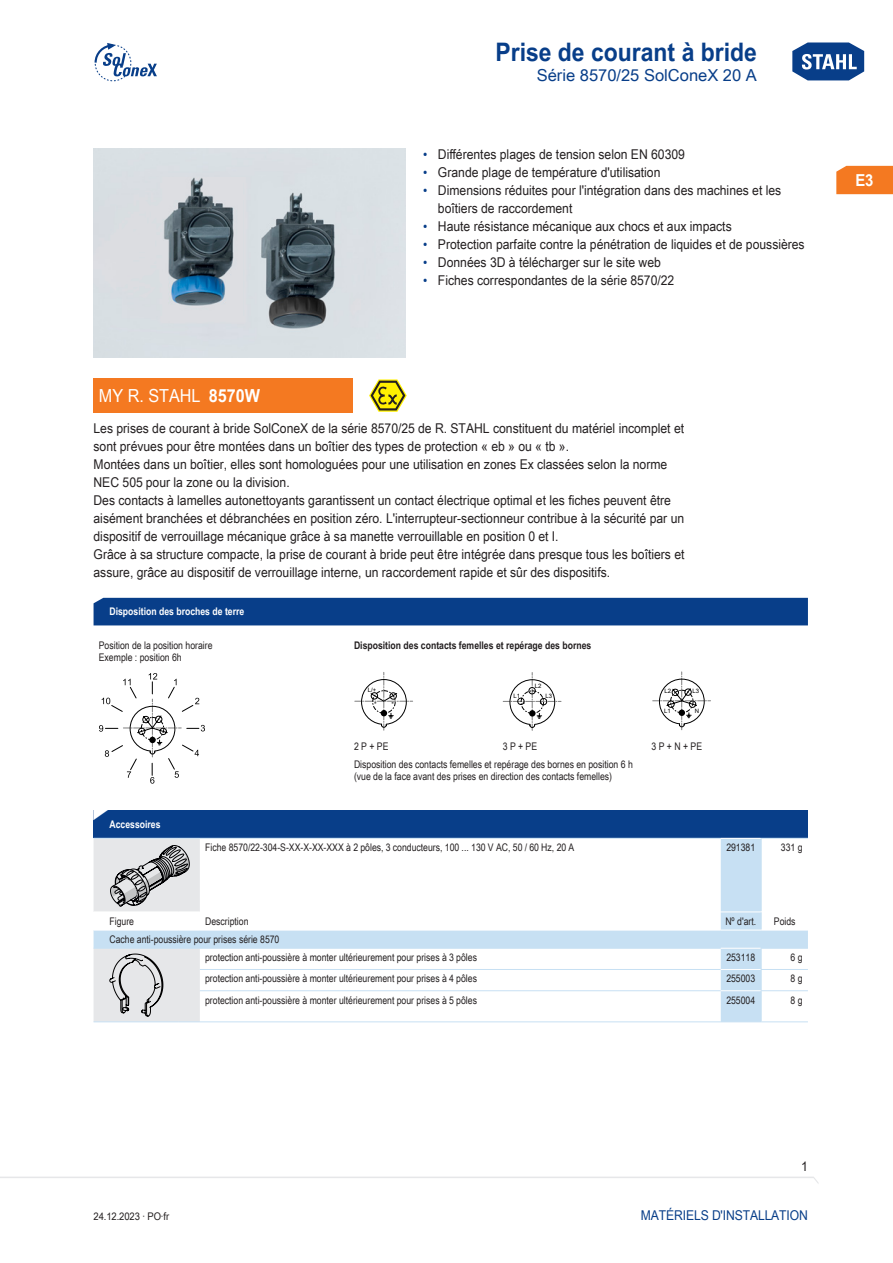
<style>
.page{position:relative;width:893px;height:1263px;background:#fff}
.page>*{position:absolute;margin:0;border:0;box-sizing:border-box;transform-origin:0 0}
.t1{font:700 25.5px "Arial Unicode MS";color:#083e89;scale:.9 1}
.TabHeader1stColumn{font:700 24px "Arial Unicode MS";color:#fff;scale:1.45 1}
.WebCode{font:18px "Arial Unicode MS";color:#fff;scale:.9 1}
.t2{font:16.5px "Arial Unicode MS";color:#083e89}
.t3{font:700 16.5px "Arial Unicode MS";color:#fff;scale:.9 1}
._00_Basic_ParaStyle{font:13.5px/18px "Arial Unicode MS";color:#231f20;scale:.9 1}
.t4{font:13.5px "Arial Unicode MS";letter-spacing:-.01em;color:#083e89;scale:.9 1}
.TabBodyLeft{font:10.5px "Arial Unicode MS";color:#231f20;scale:.83 1}
.TabBodyLeft-2{font:700 10.5px "Arial Unicode MS";color:#231f20;scale:.83 1}
.TabHeader1stColumn-2{font:700 10.5px "Arial Unicode MS";color:#fff;scale:.83 1}
.TabBody1stColumnTitl{font:10.5px "Arial Unicode MS";color:#231f20;scale:.83 1}
.TabBodyCenter{font:10.5px "Arial Unicode MS";color:#231f20;scale:.83 1}
.TabBodyLeft-3{font:10.5px "Arial Unicode MS";color:#231f20;scale:.9 1}
.TabBodyRight{font:10.5px "Arial Unicode MS";color:#231f20;scale:.83 1}
.TabBody1stColumn{font:10.5px "Arial Unicode MS";color:#231f20;scale:.83 1}
.t5{font:6px "Arial";color:#000}
.s1{font-weight:700}
.s2{color:#083e89}
</style>
<div class="page">
<svg style="left:792px;top:42px;width:73px;height:39px"></svg>
<svg style="left:0;top:1176px;width:818px;height:7px"></svg>
<div style="left:836px;top:166px;width:57px;height:28px;background:#f47921"></div>
<img style="left:94px;top:149px;width:312px;height:208px">
<div style="left:94px;top:811px;width:714px;height:27px;background:#083e89"></div>
<svg style="left:200px;top:839px;width:608px;height:182px"></svg>
<hr style="left:200px;top:838px;width:521px;height:1px;background:#c7e0f3">
<hr style="left:761px;top:838px;width:47px;height:1px;background:#c7e0f3">
<hr style="left:761px;top:839px;width:1px;height:72px;background:#c7e0f3">
<hr style="left:200px;top:911px;width:521px;height:1px;background:#fff">
<hr style="left:721px;top:911px;width:40px;height:1px;background:#fff">
<hr style="left:761px;top:911px;width:47px;height:1px;background:#fff">
<svg style="left:761px;top:912px;width:1px;height:18px"></svg>
<hr style="left:200px;top:930px;width:521px;height:1px;background:#fff">
<hr style="left:721px;top:930px;width:40px;height:1px;background:#fff">
<hr style="left:761px;top:930px;width:47px;height:1px;background:#fff">
<hr style="left:200px;top:948px;width:521px;height:1px;background:#c7e0f3">
<hr style="left:721px;top:948px;width:40px;height:1px;background:#fff">
<hr style="left:761px;top:948px;width:47px;height:1px;background:#c7e0f3">
<hr style="left:200px;top:969px;width:521px;height:1px;background:#c7e0f3">
<hr style="left:721px;top:969px;width:40px;height:1px;background:#fff">
<hr style="left:761px;top:969px;width:47px;height:1px;background:#c7e0f3">
<svg style="left:761px;top:949px;width:1px;height:41px"></svg>
<hr style="left:200px;top:990px;width:521px;height:1px;background:#c7e0f3">
<hr style="left:200px;top:1021px;width:521px;height:1px;background:#c7e0f3">
<hr style="left:721px;top:990px;width:40px;height:1px;background:#fff">
<hr style="left:721px;top:1021px;width:40px;height:1px;background:#c7e0f3">
<hr style="left:761px;top:990px;width:47px;height:1px;background:#c7e0f3">
<hr style="left:761px;top:1021px;width:47px;height:1px;background:#c7e0f3">
<hr style="left:761px;top:991px;width:1px;height:30px;background:#c7e0f3">
<svg style="left:94px;top:838px;width:106px;height:184px"></svg>
<svg style="left:94px;top:43px;width:63px;height:38px"></svg>
<div style="left:94px;top:378px;width:259px;height:34px;background:#f47921"></div>
<svg style="left:369px;top:379px;width:38px;height:33px"></svg>
<svg style="left:99px;top:673px;width:106px;height:111px"></svg>
<svg style="left:355px;top:672px;width:58px;height:58px"></svg>
<svg style="left:503px;top:672px;width:58px;height:58px"></svg>
<div style="left:529px;top:687px;width:6px;height:7px;border:1px solid #000;border-radius:50%"></div>
<svg style="left:653px;top:672px;width:58px;height:58px"></svg>
<div style="left:94px;top:598px;width:714px;height:27px;background:#083e89"></div>
<h1 class="t1" style="left:495px;top:33px;width:292px">Prise de courant à bride</h1>
<p class="t2" style="left:537px;top:63px;width:222px">Série 8570/25 SolConeX 20 A</p>
<p class="WebCode" style="left:99px;top:382px;width:181px">MY R. STAHL <span class="s1">8570W</span></p>
<p class="_00_Basic_ParaStyle" style="left:423px;top:144px;width:292px"><span class="s2">•</span> Différentes plages de tension selon EN 60309</p>
<p class="_00_Basic_ParaStyle" style="left:423px;top:162px;width:265px"><span class="s2">•</span> Grande plage de température d'utilisation</p>
<p class="_00_Basic_ParaStyle" style="left:438px;top:180px;width:383px;text-indent:-15px"><span class="s2">•</span> Dimensions réduites pour l'intégration dans des machines et les boîtiers de raccordement</p>
<p class="_00_Basic_ParaStyle" style="left:423px;top:216px;width:344px"><span class="s2">•</span> Haute résistance mécanique aux chocs et aux impacts</p>
<p class="_00_Basic_ParaStyle" style="left:423px;top:234px;width:425px"><span class="s2">•</span> Protection parfaite contre la pénétration de liquides et de poussières</p>
<p class="_00_Basic_ParaStyle" style="left:423px;top:252px;width:266px"><span class="s2">•</span> Données 3D à télécharger sur le site web</p>
<p class="_00_Basic_ParaStyle" style="left:423px;top:270px;width:281px"><span class="s2">•</span> Fiches correspondantes de la série 8570/22</p>
<p class="_00_Basic_ParaStyle" style="left:94px;top:418px;width:658px">Les prises de courant à bride SolConeX de la série 8570/25 de R. STAHL constituent du matériel incomplet et sont prévues pour être montées dans un boîtier des types de protection « eb » ou « tb ».</p>
<p class="_00_Basic_ParaStyle" style="left:94px;top:454px;width:639px">Montées dans un boîtier, elles sont homologuées pour une utilisation en zones Ex classées selon la norme<br>NEC 505 pour la zone ou la division.</p>
<p class="_00_Basic_ParaStyle" style="left:94px;top:490px;width:658px">Des contacts à lamelles autonettoyants garantissent un contact électrique optimal et les fiches peuvent être aisément branchées et débranchées en position zéro. L'interrupteur-sectionneur contribue à la sécurité par un dispositif de verrouillage mécanique grâce à sa manette verrouillable en position 0 et I.</p>
<p class="_00_Basic_ParaStyle" style="left:94px;top:544px;width:658px">Grâce à sa structure compacte, la prise de courant à bride peut être intégrée dans presque tous les boîtiers et assure, grâce au dispositif de verrouillage interne, un raccordement rapide et sûr des dispositifs.</p>
<p class="TabHeader1stColumn-2" style="left:109px;top:604px;width:164px">Disposition des broches de terre</p>
<p class="TabBodyLeft" style="left:99px;top:638px;width:138px">Position de la position horaire</p>
<p class="TabBodyLeft" style="left:99px;top:650px;width:101px">Exemple : position 6h</p>
<p class="TabHeader1stColumn" style="left:90px;top:798px;width:16px">◤</p>
<p class="TabHeader1stColumn-2" style="left:109px;top:816px;width:63px">Accessoires</p>
<p class="TabBodyLeft-2" style="left:354px;top:637px;width:287px">Disposition des contacts femelles et repérage des bornes</p>
<p class="t5" style="left:368px;top:686px;width:10px">L/+</p>
<p class="t5" style="left:513px;top:692px;width:8px">L1</p>
<p class="t5" style="left:546px;top:692px;width:8px">L3</p>
<p class="t5" style="left:535px;top:682px;width:8px">L2</p>
<p class="t5" style="left:664px;top:688px;width:8px">L2</p>
<p class="t5" style="left:692px;top:687px;width:8px">L3</p>
<p class="t5" style="left:664px;top:707px;width:8px">L1</p>
<p class="t5" style="left:695px;top:707px;width:6px">N</p>
<p class="TabBodyLeft" style="left:354px;top:738px;width:42px">2 P + PE</p>
<p class="TabBodyLeft" style="left:503px;top:738px;width:42px">3 P + PE</p>
<p class="TabBodyLeft" style="left:651px;top:738px;width:61px">3 P + N + PE</p>
<p class="TabBodyLeft" style="left:354px;top:756px;width:337px">Disposition des contacts femelles et repérage des bornes en position 6 h</p>
<p class="TabBodyLeft" style="left:354px;top:768px;width:312px">(vue de la face avant des prises en direction des contacts femelles)</p>
<p class="TabBodyLeft" style="left:205px;top:840px;width:446px">Fiche 8570/22-304-S-XX-X-XX-XXX à 2 pôles, 3 conducteurs, 100 ... 130 V AC, 50 / 60 Hz, 20 A</p>
<p class="TabBodyCenter" style="left:726px;top:840px;width:36px">291381</p>
<p class="TabBodyRight" style="left:781px;top:840px;width:28px">331 g</p>
<p class="TabBody1stColumn" style="left:109px;top:913px;width:31px">Figure</p>
<p class="TabBodyLeft" style="left:205px;top:913px;width:54px">Description</p>
<p class="TabBodyCenter" style="left:725px;top:913px;width:39px">Nº d'art.</p>
<p class="TabBodyCenter" style="left:774px;top:913px;width:28px">Poids</p>
<p class="TabBody1stColumnTitl" style="left:109px;top:931px;width:206px">Cache anti-poussière pour prises série 8570</p>
<p class="TabBodyLeft" style="left:205px;top:950px;width:329px">protection anti-poussière à monter ultérieurement pour prises à 3 pôles</p>
<p class="TabBodyCenter" style="left:726px;top:950px;width:36px">253118</p>
<p class="TabBodyRight" style="left:791px;top:950px;width:16px">6 g</p>
<p class="TabBodyLeft" style="left:205px;top:971px;width:329px">protection anti-poussière à monter ultérieurement pour prises à 4 pôles</p>
<p class="TabBodyCenter" style="left:726px;top:971px;width:36px">255003</p>
<p class="TabBodyRight" style="left:791px;top:971px;width:16px">8 g</p>
<p class="TabBodyLeft" style="left:205px;top:992px;width:329px">protection anti-poussière à monter ultérieurement pour prises à 5 pôles</p>
<p class="TabBodyCenter" style="left:726px;top:992px;width:36px">255004</p>
<p class="TabBodyRight" style="left:791px;top:992px;width:16px">8 g</p>
<p class="t3" style="left:855px;top:168px;width:22px">E3</p>
<p class="_00_Basic_ParaStyle" style="left:801px;top:1157px;width:9px">1</p>
<p class="TabBodyLeft-3" style="left:94px;top:1208px;width:86px">24.12.2023 · PO·fr</p>
<p class="t4" style="left:641px;top:1205px;width:187px">Matériels d'installation</p>
</div>
